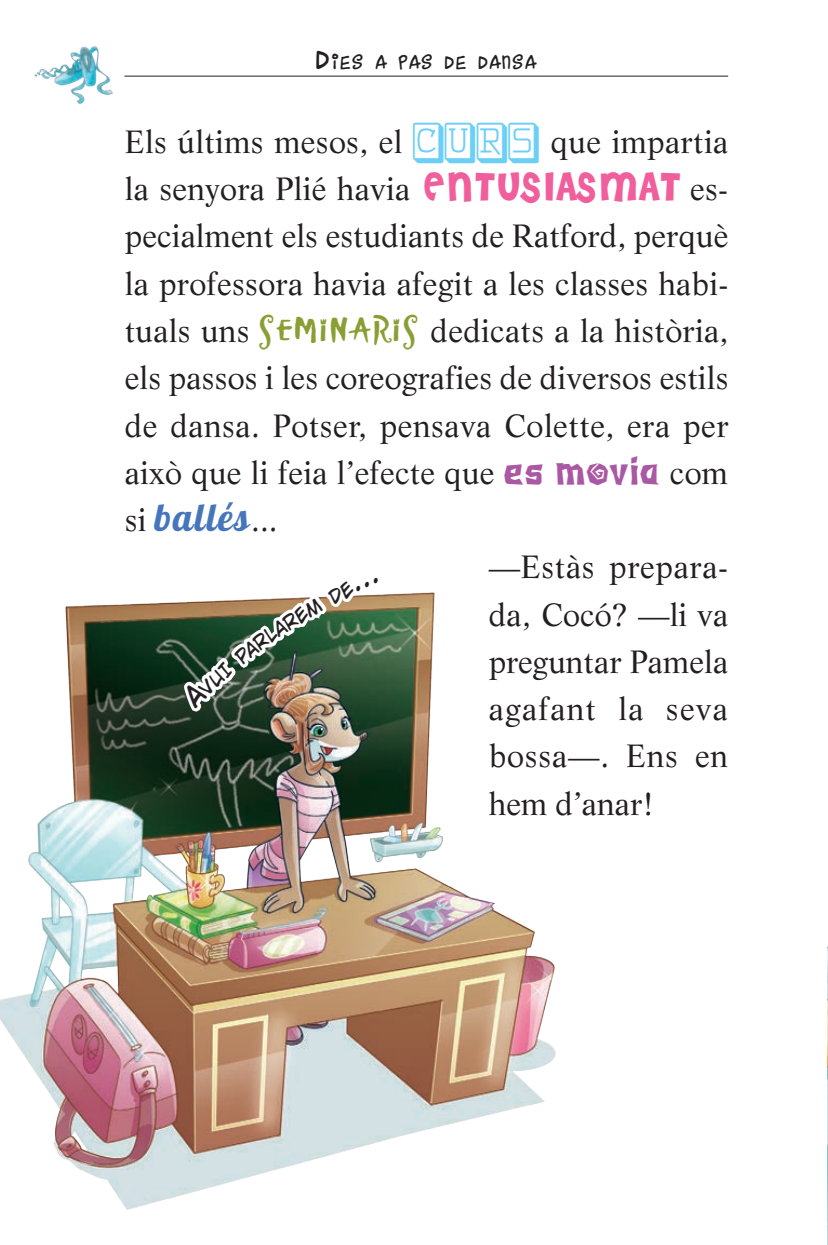
<style>
.page{position:relative;width:828px;height:1245px;background:#fff}
.page>*{position:absolute;margin:0;border:0;box-sizing:border-box;transform-origin:0 0}
.t1{font:38.25px "Lobster 1.4";letter-spacing:.04em;color:#4576bc}
.t2{font:31.5px/47.2px "Life";letter-spacing:.005em;color:#231f20;text-align:justify}
.t3{font:28.35px "Dance Party";letter-spacing:.055em;color:#231f20}
.s1{font-size:40.5px}
.s2{font-family:"Feggolite Keyed";font-size:40.5px;color:#6bcff6}
.s3{font-family:"Cheri";font-size:40.5px;color:#f05e9c}
.s4{font-family:"Kingdom W00";font-size:42.75px;color:#8a9f33}
.s5{font-family:"Whassis ICG Calm";font-size:40.5px;color:#aa58a3}
.s6{font-family:"Life";font-size:31.5px;color:#231f20}
</style>
<div class="page">
<img style="left:0;top:592px;width:556px;height:618px">
<hr style="left:124px;top:76px;width:603px;height:1px;background:#231f20">
<img style="left:34px;top:46px;width:91px;height:58px">
<img style="left:177px;top:592px;width:209px;height:137px">
<p class="t3" style="left:316px;top:47px;width:221px"><span class="s1">D</span>ies a pas De Dansa</p>
<p class="t2" style="left:125px;top:118px;width:605px">Els últims mesos, el <span class="s2">CURS</span> que impartia la senyora Plié havia <span class="s3">ENTUSIASMAT</span> es&shy;pecialment els estudiants de Ratford, perquè la professora havia afegit a les classes habi&shy;tuals uns <span class="s4">SEMINARIS</span> dedicats a la història, els passos i les coreografies de diversos estils de dansa. Potser, pensava Colette, era per això que li feia l’efecte que <span class="s5">es movia</span> com</p>
<p class="t1" style="left:125px;top:493px;width:154px"><span class="s6">si</span> ballés<span class="s6">...</span></p>
<p class="t2" style="left:488px;top:543px;width:241px">—Estàs prepara&shy;da, Cocó? —li va preguntar Pamela agafant la seva bossa—. Ens en hem d’anar!</p>
</div>
